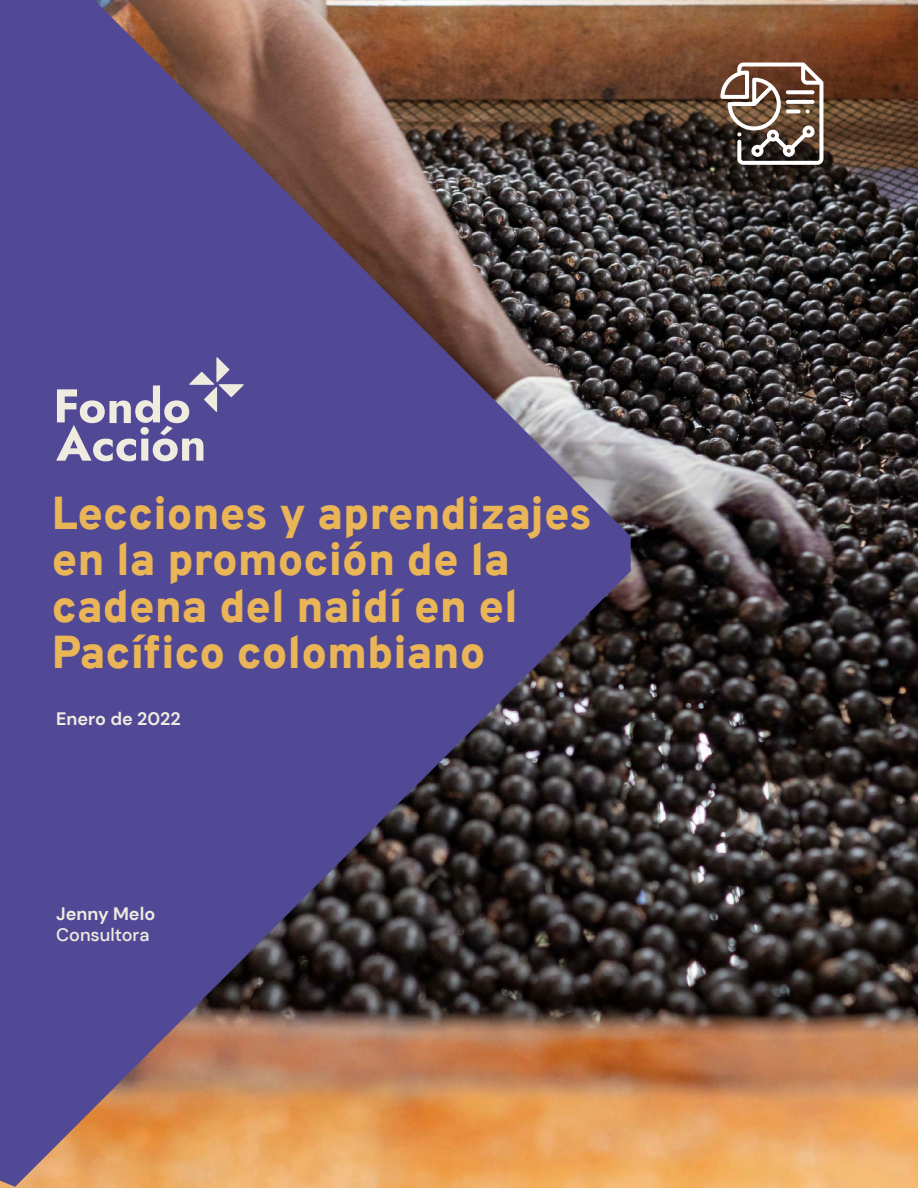
<style>
.page{position:relative;width:918px;height:1188px;background:#fff}
.page>*{position:absolute;margin:0;border:0;box-sizing:border-box;transform-origin:0 0}
.t1{font:900 45px/46.5px "Overpass";color:#e9b556}
.t2{font:700 18px "DM Sans";color:#f0ebdf}
.t3{font:500 18px "DM Sans";color:#f0ebdf}
</style>
<div class="page">
<img style="left:0;top:0;width:918px;height:1188px">
<img style="left:0;top:0;width:631px;height:1187px">
<svg style="left:720px;top:63px;width:103px;height:102px"></svg>
<svg style="left:786px;top:90px;width:29px;height:4px"></svg>
<svg style="left:786px;top:100px;width:29px;height:4px"></svg>
<svg style="left:56px;top:357px;width:188px;height:104px;background:#766ea7"></svg>
<p class="t1" style="left:52px;top:490px;width:542px">Lecciones y aprendizajes en la promoción de la cadena del naidí en el<br>Pacífico colombiano</p>
<p class="t2" style="left:56px;top:707px;width:126px">Enero de 2022</p>
<p class="t2" style="left:56px;top:902px;width:101px">Jenny Melo</p>
<p class="t3" style="left:56px;top:923px;width:95px">Consultora</p>
</div>
